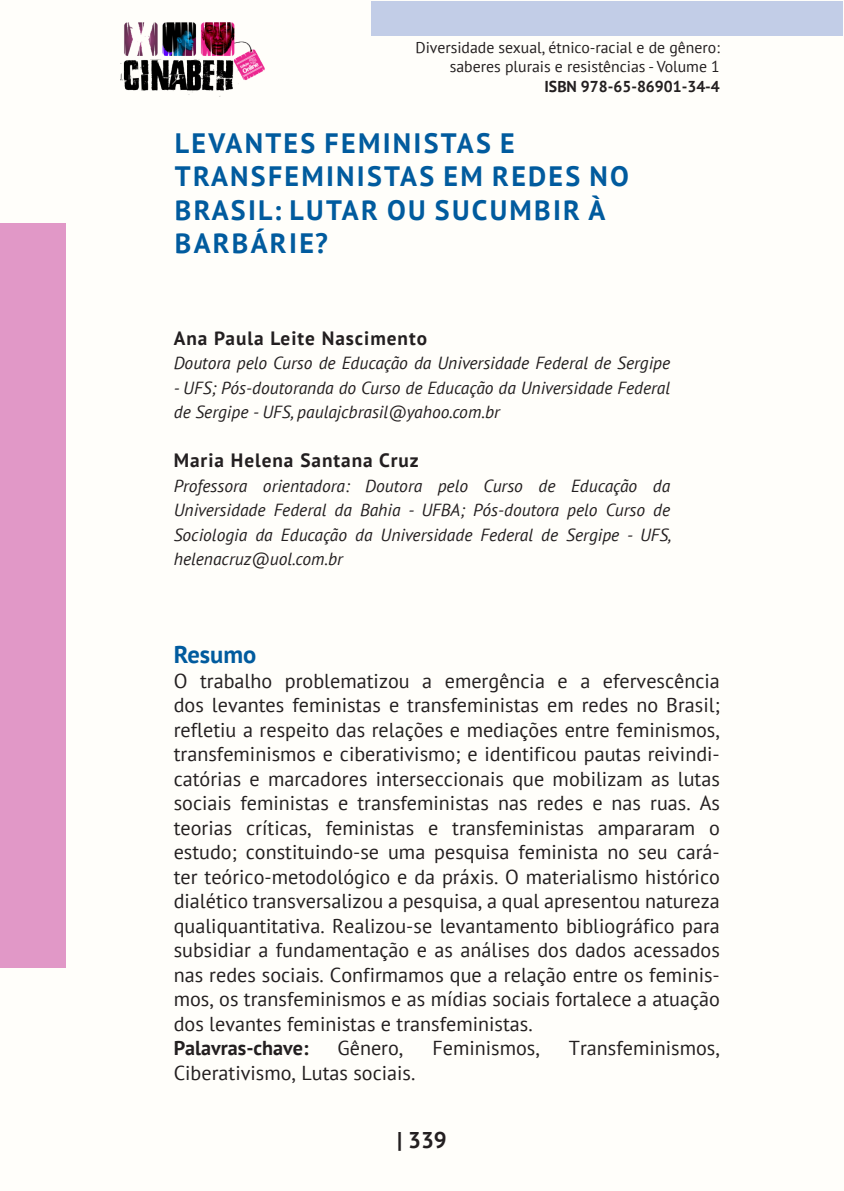
<style>
.page{position:relative;width:844px;height:1191px;background:#fff}
.page>*{position:absolute;margin:0;border:0;box-sizing:border-box;transform-origin:0 0}
._0_TÍTULO{font:700 28px/33.6px "PT Sans";letter-spacing:.08em;color:#015b9e}
._3_RESUMO{font:700 24.5px "PT Sans";color:#015b9e}
.t1{font:700 22.75px "PT Sans";color:#231f20}
._4_CORPO_RESUMO{font:20.12px/24.5px "PT Sans";color:#231f20;text-align:justify}
._4_CORPO_RESUMO-2{font:700 20.12px "PT Sans";color:#231f20}
._1_AUTOR{font:700 19.25px "PT Sans";letter-spacing:.05em;color:#231f20}
._2_TITULAÇÃO{font:italic 17.5px/24.5px "PT Sans";color:#231f20}
.t2{font:15.75px/18.9px "PT Sans";color:#231f20;text-align:right}
.t3{font:700 15.75px "PT Sans";color:#231f20}
</style>
<div class="page">
<div style="left:0;top:0;width:843px;height:1191px;background:#fffefa"></div>
<div style="left:371px;top:1px;width:471px;height:35px;background:#c2cde7"></div>
<div style="left:0;top:223px;width:65px;height:744px;background:#e198c7"></div>
<img style="left:120px;top:22px;width:144px;height:75px">
<p class="t2" style="left:415px;top:38px;width:306px">Diversidade sexual, étnico-racial e de gênero: saberes plurais e resistências - Volume 1</p>
<p class="t3" style="left:544px;top:76px;width:177px">ISBN 978-65-86901-34-4</p>
<p class="_0_TÍTULO" style="left:175px;top:125px;width:455px">LEVANTES FEMINISTAS E<br>TRANSFEMINISTAS EM REDES NO<br>BRASIL: LUTAR OU SUCUMBIR À<br>BARBÁRIE?</p>
<p class="_1_AUTOR" style="left:174px;top:325px;width:255px">Ana Paula Leite Nascimento</p>
<p class="_2_TITULAÇÃO" style="left:174px;top:350px;width:498px">Doutora pelo Curso de Educação da Universidade Federal de Sergipe</p>
<p class="_2_TITULAÇÃO" style="left:174px;top:375px;width:498px">- UFS; Pós-doutoranda do Curso de Educação da Universidade Federal de Sergipe - UFS, paulajcbrasil@yahoo.com.br</p>
<p class="_1_AUTOR" style="left:174px;top:448px;width:246px">Maria Helena Santana Cruz</p>
<p class="_2_TITULAÇÃO" style="left:174px;top:473px;width:499px;text-align:justify">Professora orientadora: Doutora pelo Curso de Educação da Universidade Federal da Bahia - UFBA; Pós-doutora pelo Curso de Sociologia da Educação da Universidade Federal de Sergipe - UFS, helenacruz@uol.com.br</p>
<p class="_3_RESUMO" style="left:174px;top:638px;width:84px">Resumo</p>
<p class="_4_CORPO_RESUMO" style="left:174px;top:668px;width:547px">O trabalho problematizou a emergência e a efervescência dos levantes feministas e transfeministas em redes no Brasil; refletiu a respeito das relações e mediações entre feminismos, transfeminismos e ciberativismo; e identificou pautas reivindi&shy;catórias e marcadores interseccionais que mobilizam as lutas sociais feministas e transfeministas nas redes e nas ruas. As teorias críticas, feministas e transfeministas ampararam o estudo; constituindo-se uma pesquisa feminista no seu cará&shy;ter teórico-metodológico e da práxis. O materialismo histórico dialético transversalizou a pesquisa, a qual apresentou natureza qualiquantitativa. Realizou-se levantamento bibliográfico para subsidiar a fundamentação e as análises dos dados acessados nas redes sociais. Confirmamos que a relação entre os feminis&shy;mos, os transfeminismos e as mídias sociais fortalece a atuação dos levantes feministas e transfeministas.</p>
<p class="_4_CORPO_RESUMO-2" style="left:174px;top:1035px;width:136px">Palavras-chave:</p>
<p class="_4_CORPO_RESUMO" style="left:337px;top:1035px;width:67px">Gênero,</p>
<p class="_4_CORPO_RESUMO" style="left:432px;top:1035px;width:109px">Feminismos,</p>
<p class="_4_CORPO_RESUMO" style="left:568px;top:1035px;width:152px">Transfeminismos,</p>
<p class="_4_CORPO_RESUMO" style="left:174px;top:1060px;width:243px">Ciberativismo, Lutas sociais.</p>
<p class="t1" style="left:397px;top:1125px;width:51px">| 339</p>
</div>
